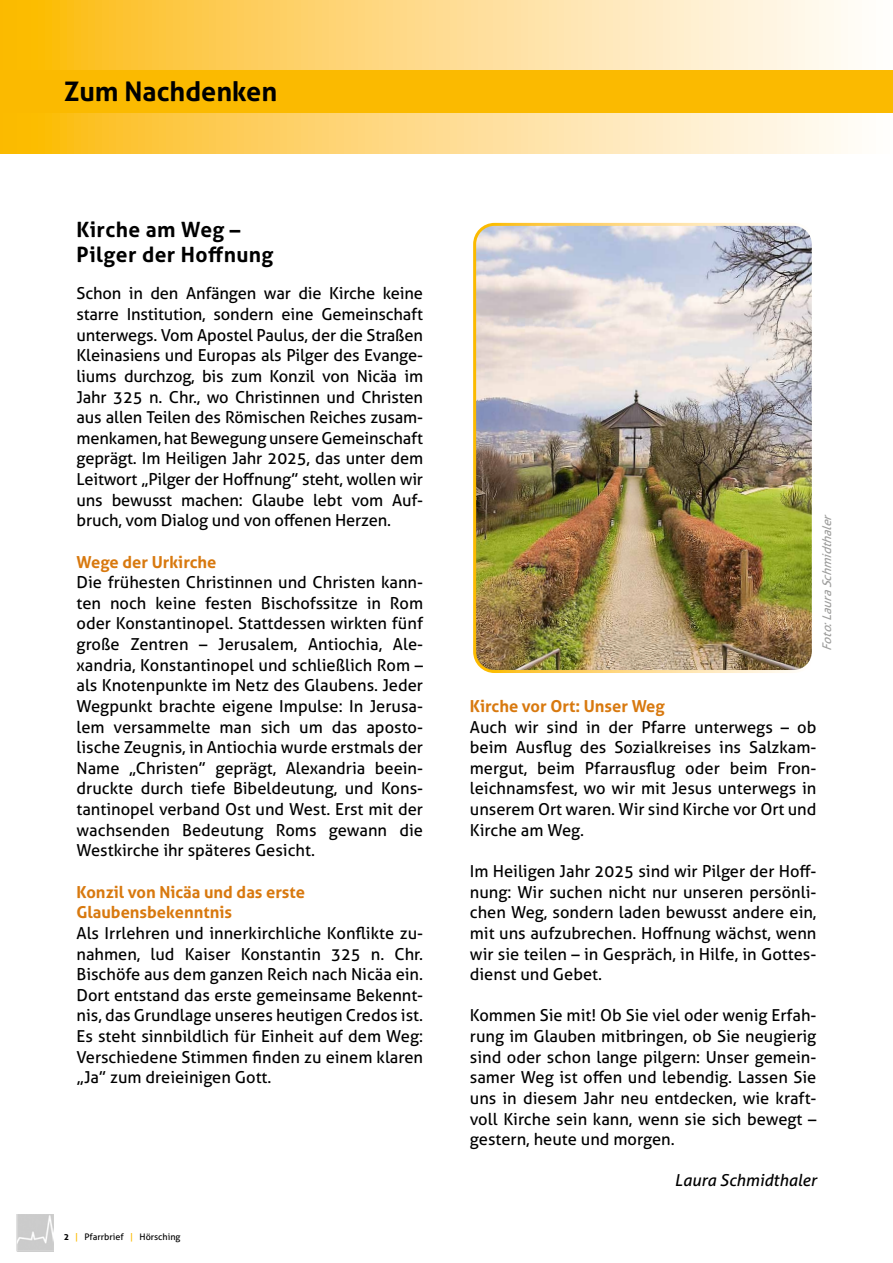
<style>
.page{position:relative;width:893px;height:1263px;background:#fff}
.page>*{position:absolute;margin:0;border:0;box-sizing:border-box;transform-origin:0 0}
.t1{font:700 27px "Aller";color:#000}
.t2{font:700 21px/25.5px "Aller";letter-spacing:.02em;color:#000}
.t3{font:16.5px/20.7px "Aller";color:#000;text-align:justify}
.t4{font:700 16.5px/20.7px "Aller";color:#d8790f}
.t5{font:italic 16.5px "Aller";color:#000}
.t6{font:italic 12px "Aller";color:#9d9d9c}
.t7{font:9px "Aller";color:#000}
.s1{font-weight:700}
.s2{color:#fbba00}
</style>
<div class="page">
<svg style="left:0;top:0;width:848px;height:153px;background:#feda86"></svg>
<div style="left:0;top:70px;width:893px;height:43px;background:#fbba00"></div>
<img style="left:16px;top:1214px;width:37px;height:38px">
<img style="left:477px;top:227px;width:334px;height:442px">
<div style="left:473px;top:223px;width:342px;height:450px;border:3px solid #fff;border-radius:20px"></div>
<h1 class="t1" style="left:64px;top:75px;width:215px">Zum Nachdenken</h1>
<p class="t2" style="left:77px;top:217px;width:198px">Kirche am Weg –<br>Pilger der Hoffnung</p>
<p class="t3" style="left:77px;top:283px;width:348px">Schon in den Anfängen war die Kirche keine starre Institution, sondern eine Gemeinschaft unterwegs. Vom Apostel Paulus, der die Straßen Kleinasiens und Europas als Pilger des Evange&shy;liums durchzog, bis zum Konzil von Nicäa im Jahr 325 n. Chr., wo Christinnen und Christen aus allen Teilen des Römischen Reiches zusam&shy;menkamen, hat Bewegung unsere Gemeinschaft geprägt. Im Heiligen Jahr 2025, das unter dem Leitwort „Pilger der Hoffnung” steht, wollen wir uns bewusst machen: Glaube lebt vom Auf&shy;bruch, vom Dialog und von offenen Herzen.</p>
<p class="t4" style="left:77px;top:551px;width:142px">Wege der Urkirche</p>
<p class="t3" style="left:77px;top:572px;width:348px">Die frühesten Christinnen und Christen kann&shy;ten noch keine festen Bischofssitze in Rom oder Konstantinopel. Stattdessen wirkten fünf große Zentren – Jerusalem, Antiochia, Ale&shy;xandria, Konstantinopel und schließlich Rom – als Knotenpunkte im Netz des Glaubens. Jeder Wegpunkt brachte eigene Impulse: In Jerusa&shy;lem versammelte man sich um das aposto&shy;lische Zeugnis, in Antiochia wurde erstmals der Name „Christen” geprägt, Alexandria beein&shy;druckte durch tiefe Bibeldeutung, und Kons&shy;tantinopel verband Ost und West. Erst mit der wachsenden Bedeutung Roms gewann die Westkirche ihr späteres Gesicht.</p>
<p class="t4" style="left:77px;top:881px;width:230px">Konzil von Nicäa und das erste<br>Glaubensbekenntnis</p>
<p class="t3" style="left:77px;top:923px;width:348px">Als Irrlehren und innerkirchliche Konflikte zu&shy;nahmen, lud Kaiser Konstantin 325 n. Chr.<br>Bischöfe aus dem ganzen Reich nach Nicäa ein.<br>Dort entstand das erste gemeinsame Bekennt&shy;nis, das Grundlage unseres heutigen Credos ist.<br>Es steht sinnbildlich für Einheit auf dem Weg:<br>Verschiedene Stimmen finden zu einem klaren „Ja” zum dreieinigen Gott.</p>
<p class="t7" style="left:64px;top:1231px;width:118px"><span class="s1">2</span> <span class="s2">|</span> Pfarrbrief <span class="s2">|</span> Hörsching</p>
<p class="t6" style="left:820px;top:650px;width:141px;rotate:-90deg">Foto:LauraSchmidthaler</p>
<p class="t4" style="left:470px;top:696px;width:197px">Kirche vor Ort: Unser Weg</p>
<p class="t3" style="left:470px;top:716px;width:348px">Auch wir sind in der Pfarre unterwegs – ob beim Ausflug des Sozialkreises ins Salzkam&shy;mergut, beim Pfarrausflug oder beim Fron&shy;leichnamsfest, wo wir mit Jesus unterwegs in unserem Ort waren. Wir sind Kirche vor Ort und Kirche am Weg.</p>
<p class="t3" style="left:470px;top:861px;width:348px">Im Heiligen Jahr 2025 sind wir Pilger der Hoff&shy;nung: Wir suchen nicht nur unseren persönli&shy;chen Weg, sondern laden bewusst andere ein, mit uns aufzubrechen. Hoffnung wächst, wenn wir sie teilen – in Gespräch, in Hilfe, in Gottes&shy;dienst und Gebet.</p>
<p class="t3" style="left:470px;top:1005px;width:348px">Kommen Sie mit! Ob Sie viel oder wenig Erfah&shy;rung im Glauben mitbringen, ob Sie neugierig sind oder schon lange pilgern: Unser gemein&shy;samer Weg ist offen und lebendig. Lassen Sie uns in diesem Jahr neu entdecken, wie kraft&shy;voll Kirche sein kann, wenn sie sich bewegt – gestern, heute und morgen.</p>
<p class="t5" style="left:675px;top:1170px;width:143px">Laura Schmidthaler</p>
</div>
